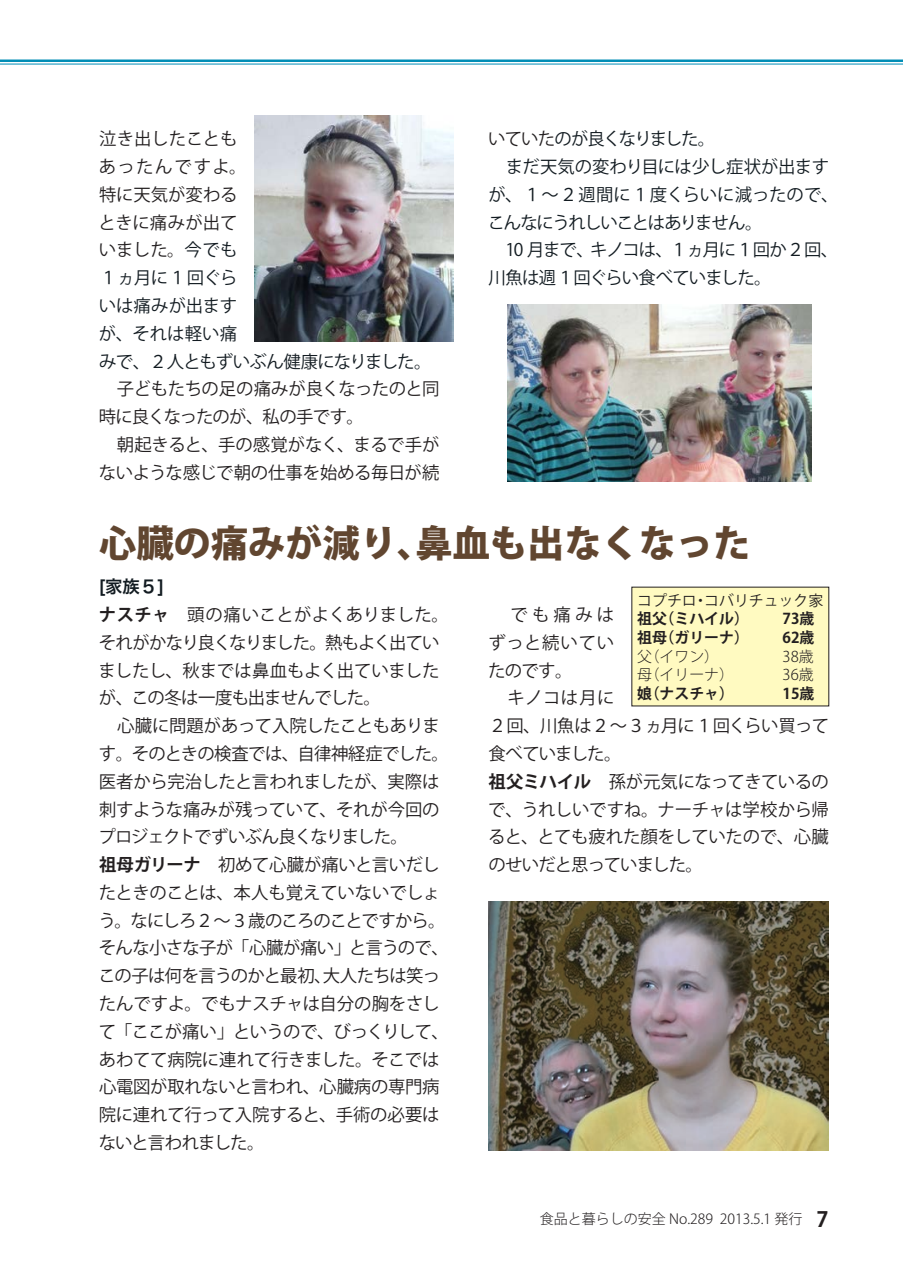
<style>
.page{position:relative;width:903px;height:1275px;background:#fff}
.page>*{position:absolute;margin:0;border:0;box-sizing:border-box;transform-origin:0 0}
.t1{font:800 37.27px "Koz Go Std";color:#614630}
.t2{font:17.32px/27.8px "Koz Go Std";letter-spacing:-.025em;color:#231f20}
.t3{font:17.32px/27.8px "Koz Go Std";letter-spacing:-.045em;color:#121b21}
.t4{font:17.32px/27.8px "Koz Go Std";letter-spacing:-.005em;color:#121b21}
.t5{font:17.32px "Hira Kaku Pro W6";color:#121b21}
.t6{font:700 14.88px "Koz Go Std";color:#231f20}
.t7{font:300 14.88px "Koz Go Std";color:#231f20}
.t8{font:14.88px "Koz Go Std";color:#231f20}
.t9{font:300 14px "Koz Go Std";color:#231f20}
.s1{color:#231f20}
.s2{font-size:17.85px}
.s3{font-weight:700}
.s4{font-weight:700;font-size:21px}
</style>
<div class="page">
<img style="left:488px;top:902px;width:340px;height:249px">
<img style="left:508px;top:304px;width:304px;height:177px">
<div style="left:632px;top:587px;width:197px;height:119px;background:#fffac1"></div>
<hr style="left:0;top:60px;width:903px;height:2px;background:#008db6">
<hr style="left:0;top:64px;width:903px;height:1px;background:#008db6">
<img style="left:255px;top:116px;width:198px;height:225px">
<p class="t4" style="left:98px;top:126px;width:334px"><span class="s1">泣き出したことも<br>あったんですよ。<br>特に天気が変わる<br>ときに痛みが出て<br>いました。</span>今でも<br>１ヵ月に１回ぐら<br>いは痛みが出ます<br>が、それは軽い痛<br>みで、２人ともずいぶん健康になりました。</p>
<p class="t2" style="left:99px;top:376px;width:342px;text-indent:18px">子どもたちの足の痛みが良くなったのと同時に良くなったのが、私の手です。<br>　朝起きると、手の感覚がなく、まるで手がないような感じで朝の仕事を始める毎日が続</p>
<p class="t3" style="left:488px;top:126px;width:352px"><span class="s1">いていた</span>のが良くなりました。<br>　まだ天気の変わり目には<span class="s2">少し</span>症状が出ますが<span class="s2">、</span>１～２週間に１度くらいに減ったので、こんなにうれしいことはありません。<br>　10 月まで、キノコは、１ヵ月に１回か２回、川魚は週１回ぐらい食べていました。</p>
<h1 class="t1" style="left:99px;top:519px;width:653px">心臓の痛みが減り、鼻血も出なくなった</h1>
<p class="t5" style="left:99px;top:571px;width:67px">[家族５]</p>
<p class="t2" style="left:98px;top:601px;width:352px"><span class="s3">ナスチャ</span>　頭の痛いことがよくありました。それがかなり良くなりました。熱もよく出ていましたし、秋までは鼻血もよく出ていましたが、この冬は一度も出ませんでした。<br>　心臓に問題があって入院したこともあります。そのときの検査では、自律神経症でした。医者から完治したと言われましたが、実際は刺すような痛みが残っていて、それが今回のプロジェクトでずいぶん良くなりました。<br><span class="s3">祖母ガリーナ</span>　初めて心臓が痛いと言いだしたときのことは、本人も覚えていないでしょう。なにしろ２～３歳のころのことですから。そんな小さな子が「心臓が痛い」と言うので、この子は何を言うのかと最初、大人たちは笑ったんですよ。でもナスチャは自分の胸をさして「ここが痛い」というので、びっくりして、あわてて病院に連れて行きました。そこでは心電図が取れないと言われ、心臓病の専門病院に連れて行って入院すると、手術の必要はないと言われました。</p>
<p class="t8" style="left:637px;top:591px;width:188px">コプチロ・コバリチュック家</p>
<p class="t6" style="left:637px;top:609px;width:113px">祖父（ミハイル）</p>
<p class="t6" style="left:782px;top:609px;width:33px">73歳</p>
<p class="t6" style="left:637px;top:628px;width:113px">祖母（ガリーナ）</p>
<p class="t6" style="left:782px;top:628px;width:33px">62歳</p>
<p class="t7" style="left:637px;top:647px;width:83px">父（イワン）</p>
<p class="t7" style="left:782px;top:647px;width:33px">38歳</p>
<p class="t7" style="left:637px;top:665px;width:98px">母（イリーナ）</p>
<p class="t7" style="left:782px;top:665px;width:33px">36歳</p>
<p class="t6" style="left:637px;top:684px;width:98px">娘（ナスチャ）</p>
<p class="t6" style="left:782px;top:684px;width:33px">15歳</p>
<p class="t2" style="left:488px;top:601px;width:342px">　でも痛みは<br>ずっと続いてい<br>たのです。<br>　キノコは月に<br>２回、川魚は２～３ヵ月に１回くらい買って食べていました。<br><span class="s3">祖父ミハイル</span>　孫が元気になってきているので、うれしいですね。ナーチャは学校から帰ると、とても疲れた顔をしていたので、心臓のせいだと思っていました。</p>
<p class="t9" style="left:540px;top:1210px;width:290px">食品と暮らしの安全 No.289 2013.5.1 発行　<span class="s4">7</span></p>
</div>
